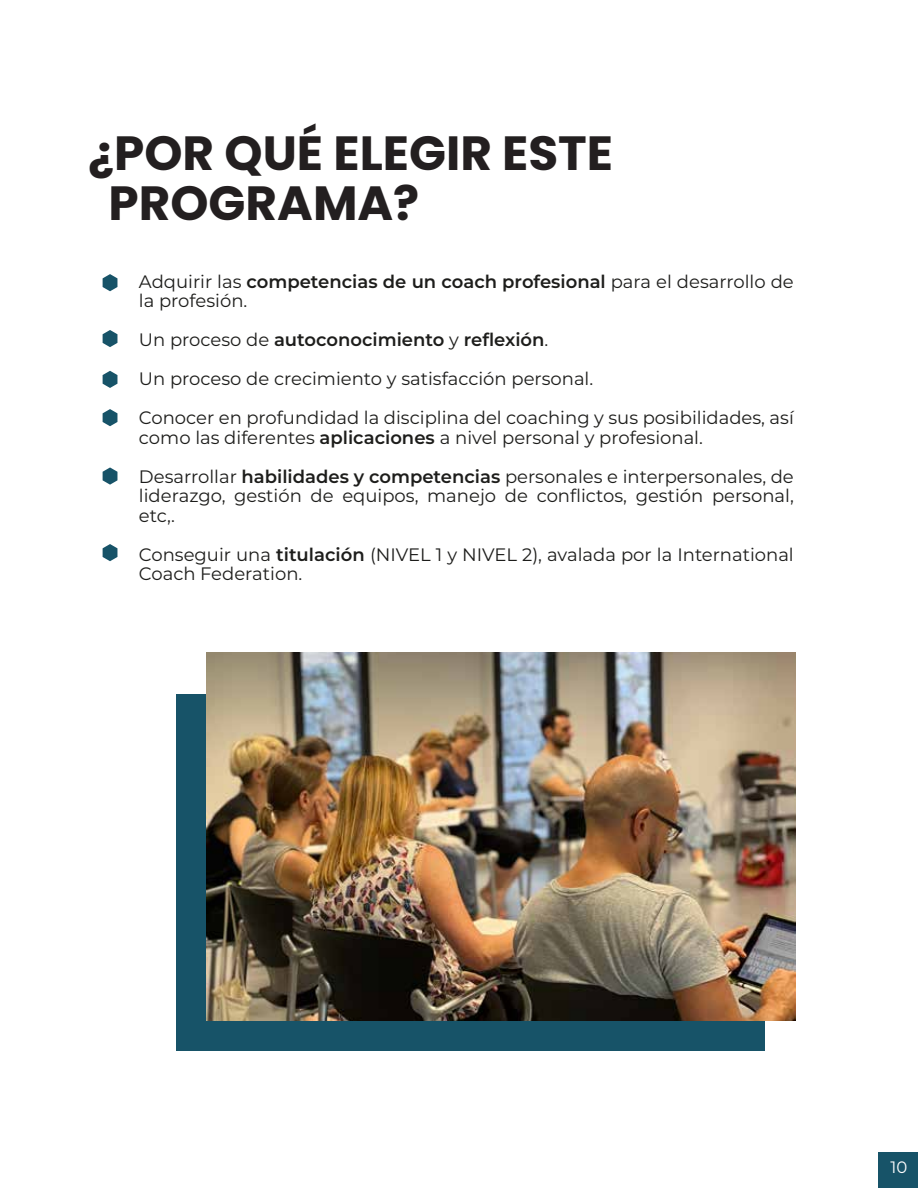
<style>
.page{position:relative;width:918px;height:1188px;background:#fff}
.page>*{position:absolute;margin:0;border:0;box-sizing:border-box;transform-origin:0 0}
.t1{font:700 48px/49.5px "Poppins";color:#231f20}
.t2{font:18px/19.5px "Montserrat";color:#1d1d1b}
.t3{font:16.5px "Montserrat";color:#fff}
.s1{font-weight:600}
</style>
<div class="page">
<svg style="left:103px;top:274px;width:14px;height:17px"></svg>
<svg style="left:103px;top:330px;width:14px;height:17px"></svg>
<svg style="left:103px;top:371px;width:14px;height:17px"></svg>
<svg style="left:103px;top:409px;width:14px;height:17px"></svg>
<svg style="left:103px;top:467px;width:14px;height:18px"></svg>
<svg style="left:103px;top:544px;width:14px;height:17px"></svg>
<div style="left:878px;top:1152px;width:40px;height:36px;background:#175368"></div>
<div style="left:177px;top:694px;width:588px;height:356px;background:#175368"></div>
<img style="left:206px;top:653px;width:590px;height:367px">
<h1 class="t1" style="left:109px;top:129px;width:506px;text-indent:-21px">¿POR QUÉ ELEGIR ESTE<br>PROGRAMA?</h1>
<p class="t2" style="left:139px;top:271px;width:656px">Adquirir las <span class="s1">competencias de un coach profesional</span> para el desarrollo de la profesión.</p>
<p class="t2" style="left:139px;top:320px;width:656px;line-height:39px">Un proceso de <span class="s1">autoconocimiento</span> y <span class="s1">reflexión</span>.<br>Un proceso de crecimiento y satisfacción personal.<br>Conocer en profundidad la disciplina del coaching y sus posibilidades, así</p>
<p class="t2" style="left:139px;top:417px;width:656px;line-height:39px">como las diferentes <span class="s1">aplicaciones</span> a nivel personal y profesional.<br>Desarrollar <span class="s1">habilidades y competencias</span> personales e interpersonales, de</p>
<p class="t2" style="left:139px;top:485px;width:656px">liderazgo, gestión de equipos, manejo de conflictos, gestión personal, etc,.</p>
<p class="t2" style="left:139px;top:544px;width:656px">Conseguir una <span class="s1">titulación</span> (NIVEL 1 y NIVEL 2), avalada por la International<br>Coach Federation.</p>
<p class="t3" style="left:891px;top:1155px;width:18px">10</p>
</div>
